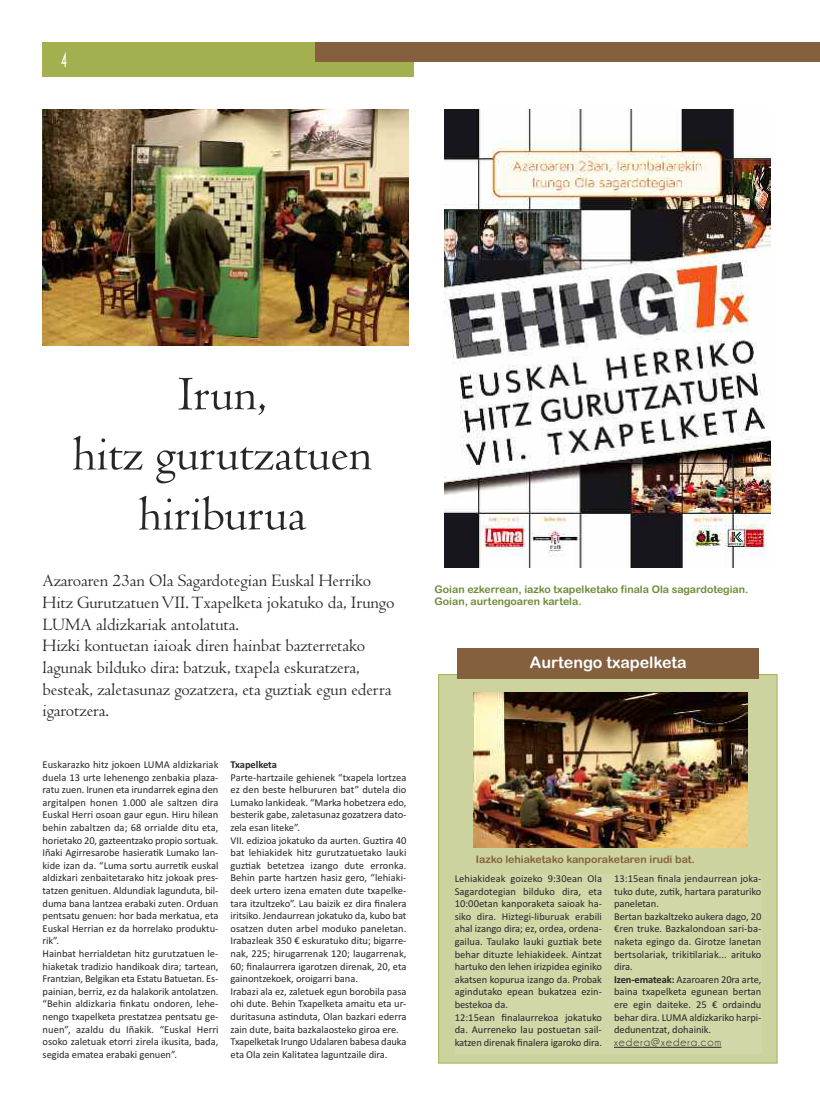
<style>
.page{position:relative;width:820px;height:1106px;background:#fff}
.page>*{position:absolute;margin:0;border:0;box-sizing:border-box;transform-origin:0 0}
.t1{font:50px/60px "Centaur";color:#272627;text-align:center}
.t2{font:700 19.2px "Champagne&Limousines";color:#fff;scale:.62 1}
.t3{font:18px/21.6px "Centaur";letter-spacing:-.005em;color:#272627}
.t4{font:16px "Arial Rounded MT Bold";color:#fff}
.t5{font:11.5px "Champagne&Limousines";letter-spacing:.1em;color:#272627}
.t6{font:10.5px/12.6px "Calibri";letter-spacing:-.005em;color:#272627}
.t7{font:10.5px/12.6px "Arial Rounded MT Bold";color:#6c8b37}
.t8{font:10.5px "Arial Rounded MT Bold";color:#84603f}
.t9{font:700 10.5px "Calibri";letter-spacing:-.01em;color:#272627}
.s1{font-weight:700}
</style>
<div class="page">
<div style="left:439px;top:675px;width:337px;height:387px;background:#cdd39e"></div>
<div style="left:43px;top:43px;width:371px;height:34px;background:#a4af4f"></div>
<div style="left:315px;top:43px;width:504px;height:19px;background:#84603f"></div>
<img style="left:444px;top:109px;width:325px;height:459px">
<img style="left:43px;top:109px;width:365px;height:236px">
<img style="left:473px;top:692px;width:274px;height:155px">
<div style="left:457px;top:648px;width:301px;height:31px;background:#84603f"></div>
<div style="left:454px;top:874px;width:307px;height:179px;background:#d2d7a7"></div>
<hr style="left:613px;top:1046px;width:108px;height:1px;background:#272627">
<h2 class="t2" style="left:60px;top:49px;width:13px">4</h2>
<h1 class="t1" style="left:73px;top:362px;width:301px">Irun,<br>hitz gurutzatuen hiriburua</h1>
<p class="t3" style="left:43px;top:569px;width:353px">Azaroaren 23an Ola Sagardotegian Euskal Herriko Hitz GurutzatuenVII.Txapelketa jokatuko da, Irungo LUMA aldizkariak antolatuta.<br>Hizki kontuetan iaioak diren hainbat bazterretako lagunak bilduko dira: batzuk, txapela eskuratzera, besteak, zaletasunaz gozatzera, eta guztiak egun ederra igarotzera.</p>
<p class="t7" style="left:434px;top:583px;width:315px">Goian ezkerrean, iazko txapelketako finala Ola sagardotegian.<br>Goian, aurtengoaren kartela.</p>
<h3 class="t4" style="left:529px;top:652px;width:158px">Aurtengo txapelketa</h3>
<p class="t6" style="left:43px;top:758px;width:177px">Euskarazko hitz jokoen LUMA aldizkariak duela 13 urte lehenengo zenbakia plaza&shy;ratu zuen. Irunen eta irundarrek egina den argitalpen honen 1.000 ale saltzen dira Euskal Herri osoan gaur egun. Hiru hilean behin zabaltzen da; 68 orrialde ditu eta, horietako 20, gazteentzako propio sortuak.<br>Iñaki Agirresarobe hasieratik Lumako lan&shy;kide izan da. “Luma sortu aurretik euskal aldizkari zenbaitetarako hitz jokoak pres&shy;tatzen genituen. Aldundiak lagunduta, bil&shy;duma bana lantzea erabaki zuten. Orduan pentsatu genuen: hor bada merkatua, eta Euskal Herrian ez da horrelako produktu&shy;rik”.<br>Hainbat herrialdetan hitz gurutzatuen le&shy;hiaketak tradizio handikoak dira; tartean, Frantzian, Belgikan eta Estatu Batuetan. Es&shy;painian, berriz, ez da halakorik antolatzen. “Behin aldizkaria finkatu ondoren, lehe&shy;nengo txapelketa prestatzea pentsatu ge&shy;nuen”, azaldu du Iñakik. “Euskal Herri osoko zaletuak etorri zirela ikusita, bada, segida ematea erabaki genuen”.</p>
<p class="t9" style="left:230px;top:758px;width:48px">Txapelketa</p>
<p class="t6" style="left:230px;top:770px;width:177px">Parte-hartzaile gehienek “txapela lortzea ez den beste helbururen bat” dutela dio Lumako lankideak. “Marka hobetzera edo, besterik gabe, zaletasunaz gozatzera dato&shy;zela esan liteke”.<br>VII. edizioa jokatuko da aurten. Guztira 40 bat lehiakidek hitz gurutzatuetako lauki guztiak betetzea izango dute erronka.<br>Behin parte hartzen hasiz gero, “lehiaki&shy;deek urtero izena ematen dute txapelke&shy;tara itzultzeko”. Lau baizik ez dira finalera iritsiko. Jendaurrean jokatuko da, kubo bat osatzen duten arbel moduko paneletan.<br>Irabazleak 350 € eskuratuko ditu; bigarre&shy;nak, 225; hirugarrenak 120; laugarrenak, 60; finalaurrera igarotzen direnak, 20, eta gainontzekoek, oroigarri bana.<br>Irabazi ala ez, zaletuek egun borobila pasa ohi dute. Behin Txapelketa amaitu eta ur&shy;duritasuna astinduta, Olan bazkari ederra zain dute, baita bazkalaosteko giroa ere.<br>Txapelketak Irungo Udalaren babesa dauka eta Ola zein Kalitatea laguntzaile dira.</p>
<p class="t8" style="left:475px;top:853px;width:220px">Iazko lehiaketako kanporaketaren irudi bat.</p>
<p class="t6" style="left:454px;top:872px;width:149px">Lehiakideak goizeko 9:30ean Ola Sagardotegian bilduko dira, eta 10:00etan kanporaketa saioak ha&shy;siko dira. Hiztegi-liburuak erabili ahal izango dira; ez, ordea, ordena&shy;gailua. Taulako lauki guztiak bete behar dituzte lehiakideek. Aintzat hartuko den lehen irizpidea eginiko akatsen kopurua izango da. Probak agindutako epean bukatzea ezin&shy;bestekoa da.<br>12:15ean finalaurrekoa jokatuko da. Aurreneko lau postuetan sail&shy;katzen direnak finalera igaroko dira.</p>
<p class="t6" style="left:613px;top:872px;width:149px">13:15ean finala jendaurrean joka&shy;tuko dute, zutik, hartara paraturiko paneletan.<br>Bertan bazkaltzeko aukera dago, 20 €ren truke. Bazkalondoan sari-ba&shy;naketa egingo da. Girotze lanetan bertsolariak, trikitilariak... arituko dira.<br><span class="s1">Izen-emateak:</span> Azaroaren 20ra arte, baina txapelketa egunean bertan ere egin daiteke. 25 € ordaindu behar dira. LUMA aldizkariko harpi&shy;dedunentzat, dohainik.</p>
<p class="t5" style="left:613px;top:1035px;width:109px">xedera@xedera.com</p>
</div>
